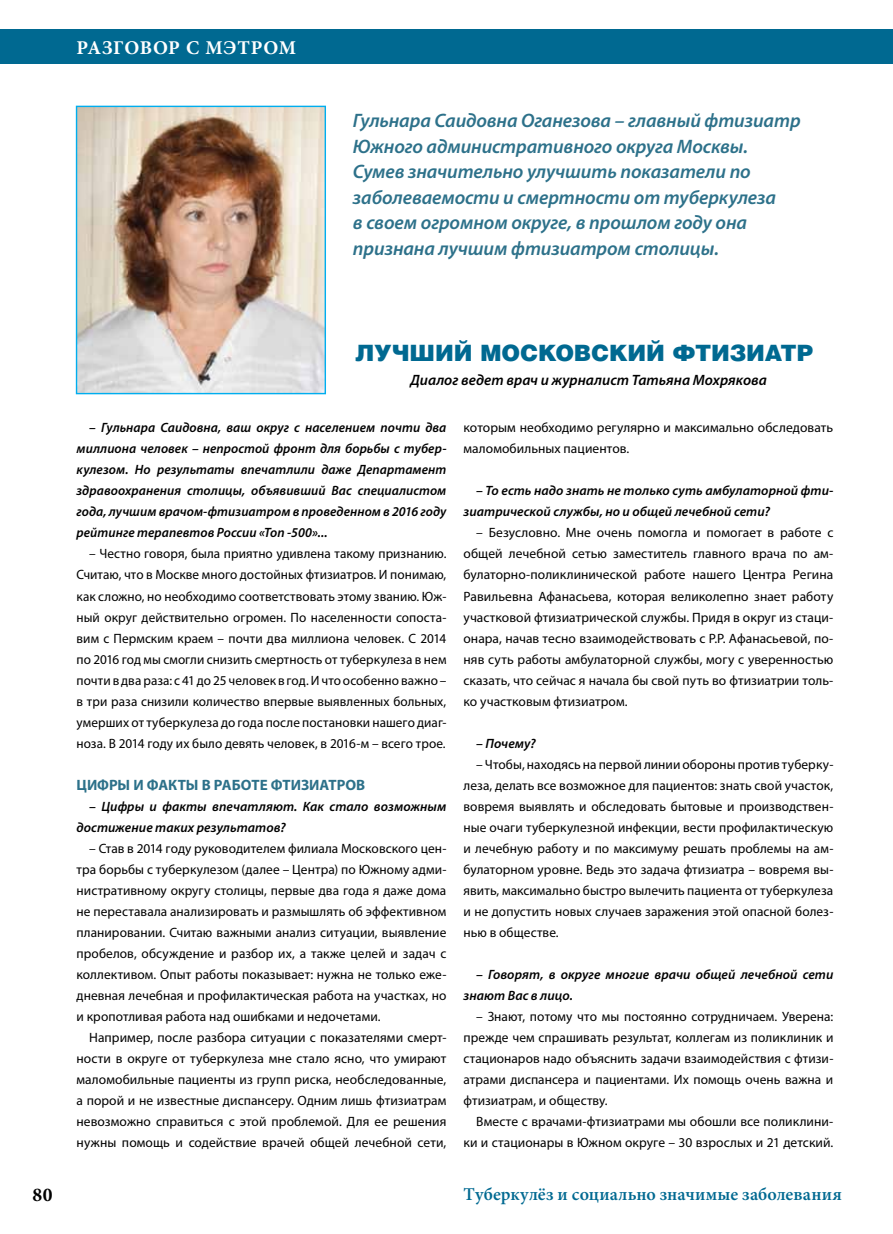
<style>
.page{position:relative;width:893px;height:1234px;background:#fff}
.page>*{position:absolute;margin:0;border:0;box-sizing:border-box;transform-origin:0 0}
.t1{font:900 22.5px "Helios";letter-spacing:-.005em;color:#006991}
.t2{font:italic 600 19.5px/25.5px "Myriad Pro";letter-spacing:-.005em;color:#2d718a}
.t3{font:700 19.5px "Minion Pro";letter-spacing:.04em;color:#fff}
.t4{font:700 19.5px "Minion Pro";color:#000}
.t5{font:600 18px "Minion Pro";letter-spacing:.01em;color:#006991}
.t6{font:italic 600 15px "Myriad Pro";color:#000}
.t7{font:700 15px "Myriad Pro";color:#2d718a}
.t8{font:13.5px/21px "Myriad Pro";letter-spacing:.005em;color:#000;text-align:justify}
.t9{font:italic 600 13.5px/21px "Myriad Pro";letter-spacing:.005em;color:#000}
</style>
<div class="page">
<div style="left:0;top:30px;width:893px;height:34px;background:#006991"></div>
<img style="left:78px;top:108px;width:246px;height:284px">
<div style="left:76px;top:106px;width:250px;height:288px;border:1px solid #00aeef"></div>
<h2 class="t3" style="left:77px;top:34px;width:221px">РАЗГОВОР С МЭТРОМ</h2>
<p class="t2" style="left:353px;top:108px;width:449px">Гульнара Саидовна Оганезова – главный фтизиатр Южного административного округа Москвы.<br>Сумев значительно улучшить показатели по заболеваемости и смертности от туберкулеза<br>в своем огромном округе, в прошлом году она признана лучшим фтизиатром столицы.</p>
<h1 class="t1" style="left:356px;top:339px;width:460px">ЛУЧШИЙ МОСКОВСКИЙ ФТИЗИАТР</h1>
<p class="t6" style="left:410px;top:370px;width:358px">Диалог ведет врач и журналист Татьяна Мохрякова</p>
<p class="t9" style="left:77px;top:417px;width:371px;text-align:justify;text-indent:13px">– Гульнара Саидовна, ваш округ с населением почти два миллиона человек – непростой фронт для борьбы с тубер&shy;кулезом. Но результаты впечатлили даже Департамент здравоохранения столицы, объявивший Вас специалистом года, лучшим врачом-фтизиатром в проведенном в 2016 году рейтинге терапевтов России «Топ -500»...</p>
<p class="t8" style="left:77px;top:543px;width:371px;text-indent:13px">– Честно говоря, была приятно удивлена такому признанию.<br>Считаю, что в Москве много достойных фтизиатров. И понимаю, как сложно, но необходимо соответствовать этому званию. Юж&shy;ный округ действительно огромен. По населенности сопоста&shy;вим с Пермским краем – почти два миллиона человек. С 2014 по 2016 год мы смогли снизить смертность от туберкулеза в нем почти в два раза: с 41 до 25 человек в год. И что особенно важно – в три раза снизили количество впервые выявленных больных, умерших от туберкулеза до года после постановки нашего диаг&shy;ноза. В 2014 году их было девять человек, в 2016-м – всего трое.</p>
<p class="t7" style="left:77px;top:774px;width:290px">ЦИФРЫ И ФАКТЫ В РАБОТЕ ФТИЗИАТРОВ</p>
<p class="t9" style="left:77px;top:795px;width:371px;text-indent:13px">– Цифры и факты впечатляют. Как стало возможным достижение таких результатов?</p>
<p class="t8" style="left:77px;top:837px;width:371px;text-indent:13px">– Став в 2014 году руководителем филиала Московского цен&shy;тра борьбы с туберкулезом (далее – Центра) по Южному адми&shy;нистративному округу столицы, первые два года я даже дома не переставала анализировать и размышлять об эффективном планировании. Считаю важными анализ ситуации, выявление пробелов, обсуждение и разбор их, а также целей и задач с коллективом. Опыт работы показывает: нужна не только еже&shy;дневная лечебная и профилактическая работа на участках, но и кропотливая работа над ошибками и недочетами.</p>
<p class="t8" style="left:77px;top:1026px;width:371px;text-indent:13px">Например, после разбора ситуации с показателями смерт&shy;ности в округе от туберкулеза мне стало ясно, что умирают маломобильные пациенты из групп риска, необследованные, а порой и не известные диспансеру. Одним лишь фтизиатрам невозможно справиться с этой проблемой. Для ее решения нужны помощь и содействие врачей общей лечебной сети,</p>
<p class="t8" style="left:463px;top:417px;width:371px">которым необходимо регулярно и максимально обследовать маломобильных пациентов.</p>
<p class="t9" style="left:463px;top:480px;width:371px;text-indent:13px">– То есть надо знать не только суть амбулаторной фти&shy;зиатрической службы, но и общей лечебной сети?</p>
<p class="t8" style="left:463px;top:522px;width:371px;text-indent:13px">– Безусловно. Мне очень помогла и помогает в работе с общей лечебной сетью заместитель главного врача по ам&shy;булаторно-поликлинической работе нашего Центра Регина Равильевна Афанасьева, которая великолепно знает работу участковой фтизиатрической службы. Придя в округ из стаци&shy;онара, начав тесно взаимодействовать с Р.Р. Афанасьевой, по&shy;няв суть работы амбулаторной службы, могу с уверенностью сказать, что сейчас я начала бы свой путь во фтизиатрии толь&shy;ко участковым фтизиатром.</p>
<p class="t9" style="left:476px;top:732px;width:61px">– Почему?</p>
<p class="t8" style="left:463px;top:753px;width:371px;text-indent:13px">– Чтобы, находясь на первой линии обороны против туберку&shy;леза, делать все возможное для пациентов: знать свой участок, вовремя выявлять и обследовать бытовые и производствен&shy;ные очаги туберкулезной инфекции, вести профилактическую и лечебную работу и по максимуму решать проблемы на ам&shy;булаторном уровне. Ведь это задача фтизиатра – вовремя вы&shy;явить, максимально быстро вылечить пациента от туберкулеза и не допустить новых случаев заражения этой опасной болез&shy;нью в обществе.</p>
<p class="t9" style="left:463px;top:963px;width:371px;text-indent:13px">– Говорят, в округе многие врачи общей лечебной сети знают Вас в лицо.</p>
<p class="t8" style="left:463px;top:1005px;width:371px;text-indent:13px">– Знают, потому что мы постоянно сотрудничаем. Уверена: прежде чем спрашивать результат, коллегам из поликлиник и стационаров надо объяснить задачи взаимодействия с фтизи&shy;атрами диспансера и пациентами. Их помощь очень важна и фтизиатрам, и обществу.</p>
<p class="t8" style="left:463px;top:1110px;width:371px;text-align:right">Вместе с врачами-фтизиатрами мы обошли все поликлини&shy;ки и стационары в Южном округе – 30 взрослых и 21 детский.</p>
<h2 class="t4" style="left:33px;top:1180px;width:21px">80</h2>
<h3 class="t5" style="left:463px;top:1181px;width:380px">Туберкулёз и социально значимые заболевания</h3>
</div>
